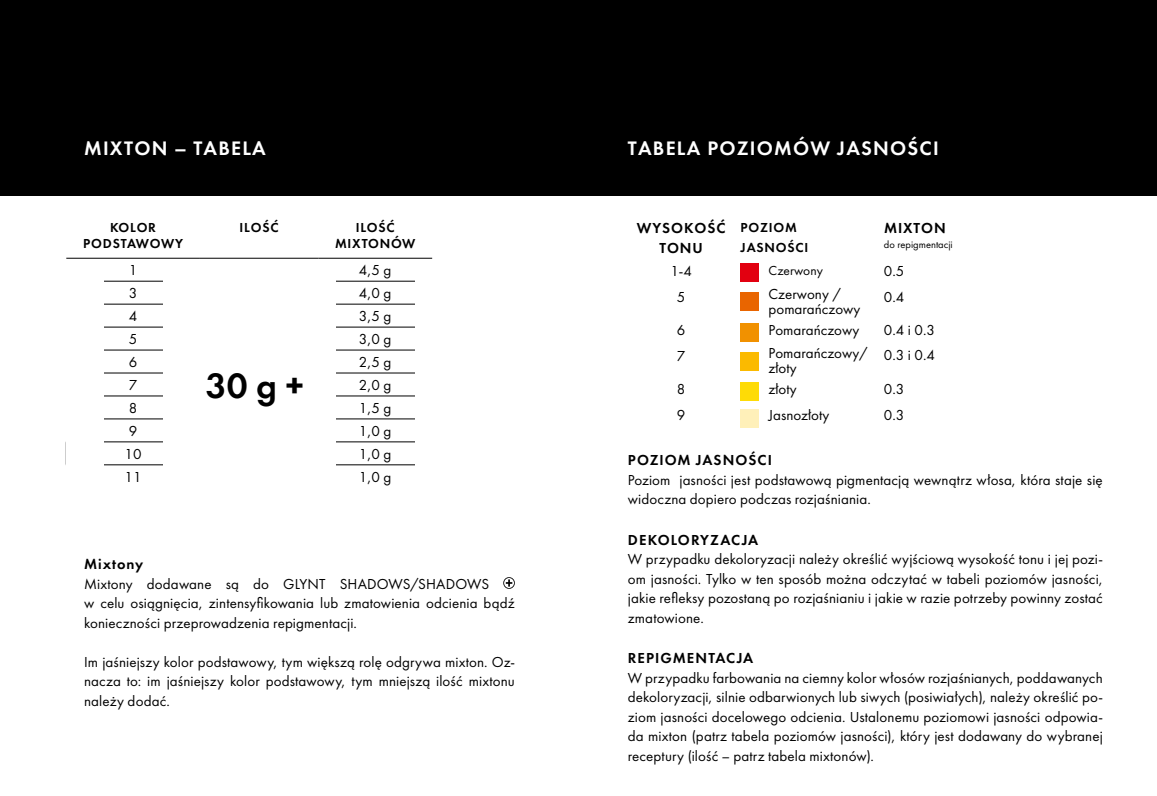
<style>
.page{position:relative;width:1157px;height:796px;background:#fff}
.page>*{position:absolute;margin:0;border:0;box-sizing:border-box;transform-origin:0 0}
.t1{font:36.6px "Futura Demi";color:#000}
.t2{font:20.25px "Futura Demi";letter-spacing:.06em;color:#fff}
.t3{font:15px/19.5px "Futura";letter-spacing:.005em;color:#000}
.t4{font:15px/20.1px "Futura Demi";letter-spacing:.06em;color:#000;text-align:center}
.t5{font:13.5px/16.2px "Futura Demi";letter-spacing:.06em;color:#000;text-align:center}
.t6{font:13.5px "Futura";color:#000}
.t7{font:10.5px "Futura";color:#000}
</style>
<div class="page">
<div style="left:0;top:0;width:1157px;height:196px;background:#000"></div>
<svg style="left:503px;top:577px;width:12px;height:11px"></svg>
<hr style="left:66px;top:258px;width:134px;height:1px;background:#000">
<hr style="left:200px;top:258px;width:118px;height:1px;background:#000">
<hr style="left:318px;top:258px;width:114px;height:1px;background:#000">
<hr style="left:66px;top:281px;width:134px;height:1px;background:#000">
<hr style="left:318px;top:281px;width:114px;height:1px;background:#000">
<hr style="left:66px;top:304px;width:134px;height:1px;background:#000">
<hr style="left:318px;top:304px;width:114px;height:1px;background:#000">
<hr style="left:66px;top:326px;width:134px;height:1px;background:#000">
<hr style="left:318px;top:326px;width:114px;height:1px;background:#000">
<hr style="left:66px;top:349px;width:134px;height:1px;background:#000">
<hr style="left:318px;top:349px;width:114px;height:1px;background:#000">
<hr style="left:66px;top:372px;width:134px;height:1px;background:#000">
<hr style="left:318px;top:372px;width:114px;height:1px;background:#000">
<hr style="left:66px;top:395px;width:134px;height:1px;background:#000">
<hr style="left:318px;top:395px;width:114px;height:1px;background:#000">
<hr style="left:66px;top:418px;width:134px;height:1px;background:#000">
<hr style="left:318px;top:418px;width:114px;height:1px;background:#000">
<hr style="left:66px;top:441px;width:134px;height:1px;background:#000">
<hr style="left:66px;top:464px;width:134px;height:1px;background:#000">
<hr style="left:318px;top:441px;width:114px;height:1px;background:#000">
<hr style="left:318px;top:464px;width:114px;height:1px;background:#000">
<div style="left:163px;top:268px;width:173px;height:258px;background:#fff"></div>
<div style="left:66px;top:261px;width:38px;height:268px;background:#fff"></div>
<div style="left:415px;top:265px;width:41px;height:255px;background:#fff"></div>
<div style="left:740px;top:263px;width:19px;height:19px;background:#e20010"></div>
<div style="left:740px;top:292px;width:19px;height:19px;background:#e96500"></div>
<div style="left:740px;top:322px;width:19px;height:19px;background:#f19100"></div>
<div style="left:740px;top:351px;width:19px;height:19px;background:#fbba00"></div>
<div style="left:740px;top:382px;width:19px;height:18px;background:#fedb06"></div>
<div style="left:740px;top:409px;width:19px;height:19px;background:#fff0b9"></div>
<h2 class="t2" style="left:84px;top:135px;width:183px">MIXTON – TABELA</h2>
<h2 class="t2" style="left:628px;top:135px;width:312px">TABELA POZIOMÓW JASNOŚCI</h2>
<p class="t5" style="left:83px;top:219px;width:101px">KOLOR<br>PODSTAWOWY</p>
<p class="t5" style="left:240px;top:219px;width:40px">ILOŚĆ</p>
<p class="t5" style="left:335px;top:219px;width:82px">ILOŚĆ<br>MIXTONÓW</p>
<p class="t3" style="left:129px;top:260px;width:10px">1</p>
<p class="t3" style="left:359px;top:260px;width:34px">4,5 g</p>
<p class="t3" style="left:129px;top:283px;width:10px">3</p>
<p class="t3" style="left:359px;top:283px;width:34px">4,0 g</p>
<p class="t3" style="left:129px;top:306px;width:10px">4</p>
<p class="t3" style="left:359px;top:306px;width:34px">3,5 g</p>
<p class="t3" style="left:129px;top:329px;width:10px">5</p>
<p class="t3" style="left:359px;top:329px;width:34px">3,0 g</p>
<p class="t3" style="left:129px;top:352px;width:10px">6</p>
<p class="t3" style="left:359px;top:352px;width:34px">2,5 g</p>
<p class="t3" style="left:129px;top:375px;width:10px">7</p>
<p class="t3" style="left:359px;top:375px;width:34px">2,0 g</p>
<p class="t3" style="left:129px;top:398px;width:10px">8</p>
<p class="t3" style="left:359px;top:398px;width:34px">1,5 g</p>
<p class="t3" style="left:129px;top:421px;width:10px">9</p>
<p class="t3" style="left:359px;top:421px;width:34px">1,0 g</p>
<p class="t3" style="left:125px;top:444px;width:19px">10</p>
<p class="t3" style="left:359px;top:444px;width:34px">1,0 g</p>
<p class="t3" style="left:125px;top:466px;width:19px">11</p>
<p class="t3" style="left:359px;top:466px;width:34px">1,0 g</p>
<h1 class="t1" style="left:206px;top:362px;width:99px">30 g +</h1>
<p class="t4" style="left:84px;top:554px;width:61px">Mixtony</p>
<p class="t3" style="left:84px;top:573px;width:432px">Mixtony dodawane są do GLYNT SHADOWS/SHADOWS<br>w celu osiągnięcia, zintensyfikowania lub zmatowienia odcienia bądź konieczności przeprowadzenia repigmentacji.</p>
<p class="t3" style="left:84px;top:651px;width:432px;text-align:justify">Im jaśniejszy kolor podstawowy, tym większą rolę odgrywa mixton. Oz&shy;nacza to: im jaśniejszy kolor podstawowy, tym mniejszą ilość mixtonu należy dodać.</p>
<p class="t4" style="left:637px;top:218px;width:90px">WYSOKOŚĆ<br>TONU</p>
<p class="t5" style="left:740px;top:217px;width:69px;line-height:20.1px;text-align:left">POZIOM<br>JASNOŚCI</p>
<p class="t4" style="left:884px;top:218px;width:63px">MIXTON</p>
<p class="t7" style="left:884px;top:238px;width:70px">do repigmentacji</p>
<p class="t3" style="left:670px;top:261px;width:23px">1-4</p>
<p class="t6" style="left:768px;top:262px;width:56px">Czerwony</p>
<p class="t3" style="left:884px;top:261px;width:22px">0.5</p>
<p class="t3" style="left:677px;top:287px;width:10px">5</p>
<p class="t3" style="left:768px;top:286px;width:93px;line-height:15px">Czerwony / pomarańczowy</p>
<p class="t3" style="left:884px;top:287px;width:22px">0.4</p>
<p class="t3" style="left:677px;top:320px;width:10px">6</p>
<p class="t3" style="left:768px;top:320px;width:92px">Pomarańczowy</p>
<p class="t3" style="left:884px;top:320px;width:53px">0.4 i 0.3</p>
<p class="t3" style="left:677px;top:346px;width:10px">7</p>
<p class="t3" style="left:768px;top:345px;width:101px;line-height:15px">Pomarańczowy/ złoty</p>
<p class="t3" style="left:884px;top:344px;width:53px">0.3 i 0.4</p>
<p class="t3" style="left:677px;top:379px;width:10px">8</p>
<p class="t3" style="left:768px;top:379px;width:29px">złoty</p>
<p class="t3" style="left:884px;top:379px;width:22px">0.3</p>
<p class="t3" style="left:677px;top:405px;width:10px">9</p>
<p class="t3" style="left:768px;top:405px;width:62px">Jasnozłoty</p>
<p class="t3" style="left:884px;top:405px;width:22px">0.3</p>
<p class="t4" style="left:628px;top:449px;width:145px">POZIOM JASNOŚCI</p>
<p class="t3" style="left:628px;top:469px;width:476px">Poziom jasności jest podstawową pigmentacją wewnątrz włosa, która staje się widoczna dopiero podczas rozjaśniania.</p>
<p class="t4" style="left:628px;top:529px;width:132px">DEKOLORYZACJA</p>
<p class="t3" style="left:628px;top:549px;width:476px;text-align:justify">W przypadku dekoloryzacji należy określić wyjściową wysokość tonu i jej pozi&shy;om jasności. Tylko w ten sposób można odczytać w tabeli poziomów jasności, jakie refleksy pozostaną po rozjaśnianiu i jakie w razie potrzeby powinny zostać zmatowione.</p>
<p class="t4" style="left:628px;top:647px;width:127px">REPIGMENTACJA</p>
<p class="t3" style="left:628px;top:667px;width:476px;text-align:justify">W przypadku farbowania na ciemny kolor włosów rozjaśnianych, poddawanych dekoloryzacji, silnie odbarwionych lub siwych (posiwiałych), należy określić po&shy;ziom jasności docelowego odcienia. Ustalonemu poziomowi jasności odpowia&shy;da mixton (patrz tabela poziomów jasności), który jest dodawany do wybranej receptury (ilość – patrz tabela mixtonów).</p>
</div>
